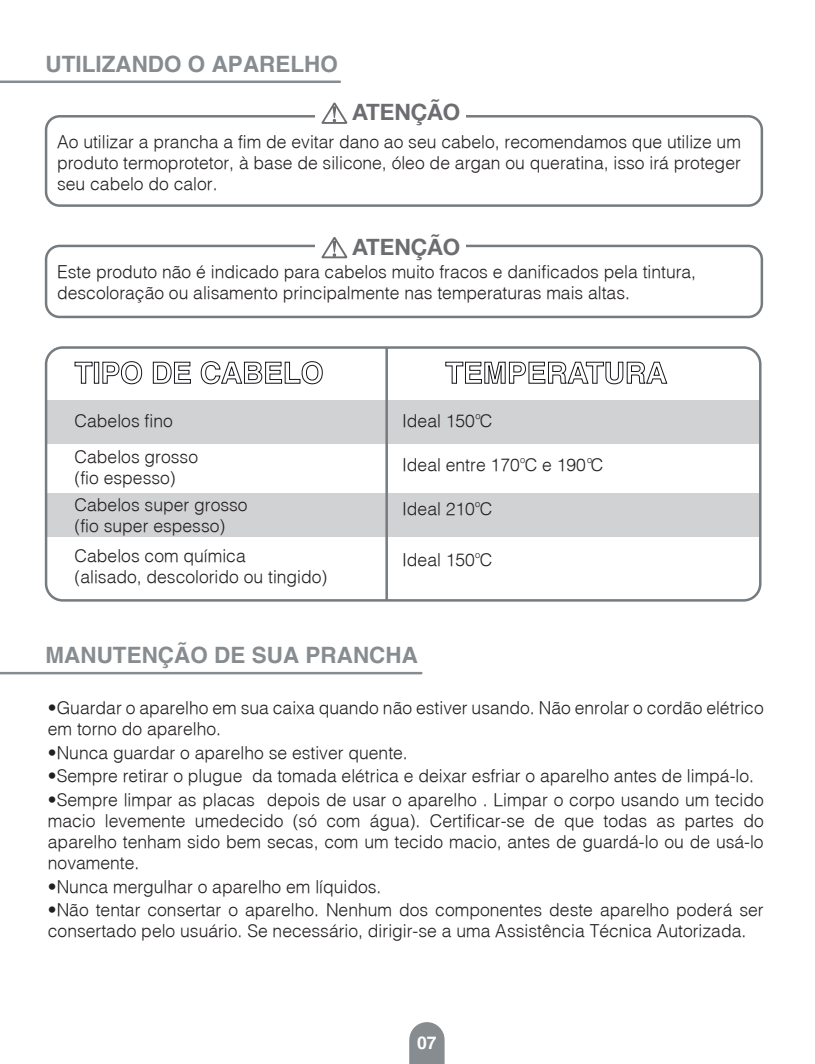
<style>
.page{position:relative;width:815px;height:1064px;background:#fff}
.page>*{position:absolute;margin:0;border:0;box-sizing:border-box;transform-origin:0 0}
.t1{font:700 22.5px "Helvetica";color:#878c90}
.t2{font:700 22.5px "Helvetica Neue";color:#6c6d70}
.t3{font:300 17.5px/21px "Helvetica";color:#231f20}
.t4{font:700 17.5px "Helvetica";color:#fff}
.t5{font:300 9.25px "Helvetica";color:#231f20}
</style>
<div class="page">
<div style="left:45px;top:115px;width:718px;height:92px;border:2px solid #757b7e;border-radius:14px"></div>
<div style="left:45px;top:244px;width:718px;height:74px;border:2px solid #757b7e;border-radius:14px"></div>
<div style="left:46px;top:400px;width:714px;height:43px;background:#d1d2d4"></div>
<div style="left:46px;top:493px;width:714px;height:43px;background:#d1d2d4"></div>
<svg style="left:74px;top:361px;width:19px;height:23px"></svg>
<div style="left:94px;top:362px;width:5px;height:21px;border:1px solid #17151a"></div>
<svg style="left:102px;top:361px;width:40px;height:23px"></svg>
<svg style="left:153px;top:361px;width:38px;height:23px"></svg>
<svg style="left:200px;top:361px;width:123px;height:23px"></svg>
<svg style="left:445px;top:361px;width:223px;height:24px"></svg>
<div style="left:45px;top:346px;width:716px;height:255px;border:2px solid #757b7e;border-radius:17px"></div>
<hr style="left:385px;top:347px;width:3px;height:253px;background:#757b7e">
<svg style="left:409px;top:1022px;width:36px;height:41px"></svg>
<hr style="left:0;top:80px;width:340px;height:3px;background:#878c90">
<hr style="left:0;top:671px;width:421px;height:3px;background:#878c90">
<div style="left:315px;top:94px;width:151px;height:35px;background:#fff"></div>
<svg style="left:321px;top:102px;width:26px;height:22px"></svg>
<div style="left:315px;top:228px;width:151px;height:35px;background:#fff"></div>
<svg style="left:321px;top:237px;width:26px;height:21px"></svg>
<p class="t1" style="left:45px;top:50px;width:294px">UTILIZANDO O APARELHO</p>
<p class="t2" style="left:352px;top:98px;width:110px">ATENÇÃO</p>
<p class="t3" style="left:57px;top:131px;width:685px;text-align:justify">Ao utilizar a prancha a fim de evitar dano ao seu cabelo, recomendamos que utilize um produto termoprotetor, à base de silicone, óleo de argan ou queratina, isso irá proteger seu cabelo do calor.</p>
<p class="t2" style="left:352px;top:233px;width:110px">ATENÇÃO</p>
<p class="t3" style="left:57px;top:260px;width:641px">Este produto não é indicado para cabelos muito fracos e danificados pela tintura, descoloração ou alisamento principalmente nas temperaturas mais altas.</p>
<p class="t3" style="left:75px;top:401px;width:125px;line-height:36.8px">Cabelos fino<br>Cabelos grosso</p>
<p class="t3" style="left:75px;top:464px;width:175px;line-height:26.2px">(fio espesso)<br>Cabelos super grosso</p>
<p class="t3" style="left:75px;top:509px;width:173px;line-height:30.2px">(fio super espesso)<br>Cabelos com química</p>
<p class="t3" style="left:75px;top:565px;width:254px">(alisado, descolorido ou tingido)</p>
<p class="t3" style="left:402px;top:409px;width:92px">Ideal 150 C</p>
<p class="t5" style="left:476px;top:409px;width:7px">o</p>
<p class="t3" style="left:402px;top:454px;width:203px">Ideal entre 170 C e 190 C</p>
<p class="t5" style="left:520px;top:454px;width:7px">o</p>
<p class="t5" style="left:587px;top:454px;width:7px">o</p>
<p class="t3" style="left:402px;top:497px;width:92px">Ideal 210 C</p>
<p class="t5" style="left:475px;top:497px;width:7px">o</p>
<p class="t3" style="left:402px;top:548px;width:92px">Ideal 150 C</p>
<p class="t5" style="left:475px;top:548px;width:7px">o</p>
<p class="t1" style="left:45px;top:641px;width:374px">MANUTENÇÃO DE SUA PRANCHA</p>
<p class="t3" style="left:48px;top:696px;width:717px">•Guardar o aparelho em sua caixa quando não estiver usando. Não enrolar o cordão elétrico em torno do aparelho.</p>
<p class="t3" style="left:48px;top:741px;width:361px">•Nunca guardar o aparelho se estiver quente.</p>
<p class="t3" style="left:48px;top:764px;width:708px">•Sempre retirar o plugue da tomada elétrica e deixar esfriar o aparelho antes de limpá-lo.</p>
<p class="t3" style="left:48px;top:788px;width:717px;text-align:justify">•Sempre limpar as placas depois de usar o aparelho . Limpar o corpo usando um tecido macio levemente umedecido (só com água). Certificar-se de que todas as partes do aparelho tenham sido bem secas, com um tecido macio, antes de guardá-lo ou de usá-lo novamente.</p>
<p class="t3" style="left:48px;top:874px;width:335px">•Nunca mergulhar o aparelho em líquidos.</p>
<p class="t3" style="left:48px;top:898px;width:717px">•Não tentar consertar o aparelho. Nenhum dos componentes deste aparelho poderá ser consertado pelo usuário. Se necessário, dirigir-se a uma Assistência Técnica Autorizada.</p>
<p class="t4" style="left:417px;top:1031px;width:21px">07</p>
</div>
